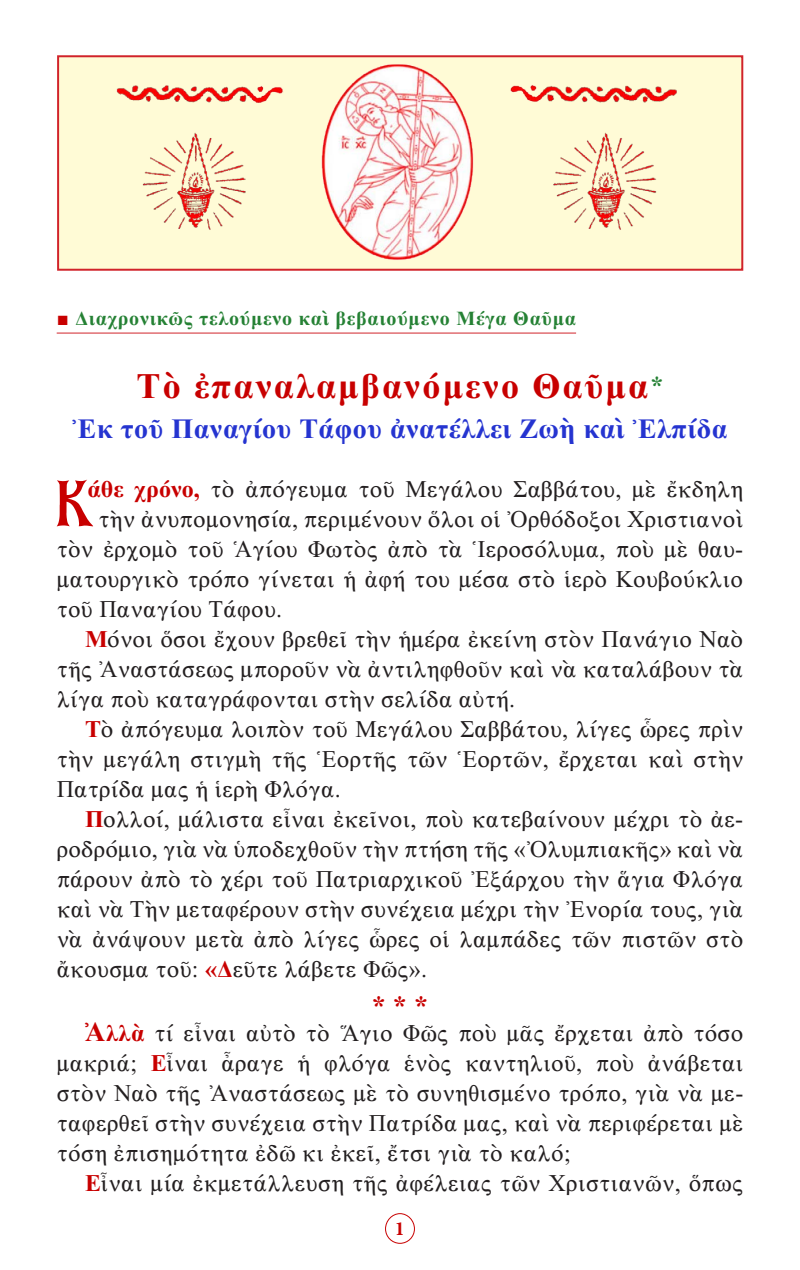
<style>
.page{position:relative;width:800px;height:1270px;background:#fff}
.page>*{position:absolute;margin:0;border:0;box-sizing:border-box;transform-origin:0 0}
.t1{font:65px "BYZIMAK";color:#c80000}
.t2{font:36px "CTOS New Times Bold Test 1";letter-spacing:.06em;color:#c80000}
.t3{font:28px "CTOS New Times Bold Test 1";letter-spacing:.02em;color:#2534d0}
.Asteriskoi{font:28px "CTOS New Times Bold Test 1";color:#c80000}
.t4{font:24px/30px "CTOS New Times Roman Test 1";letter-spacing:.01em;color:#231f20;text-align:justify}
.t5{font:20px "CTOS New Times Bold Test 1";letter-spacing:.04em;color:#258134}
.t6{font:700 20px "Minion Pro";color:#c80000}
.s1{color:#c80000}
.s2{font-size:26px;color:#258134}
.s3{font-family:"CTOS New Times Bold Test 1";color:#c80000}
.s4{font-family:"CTOS New Times Bold Test 1";font-size:28px;color:#c80000}
</style>
<div class="page">
<div style="left:385px;top:1213px;width:30px;height:31px;border:1px solid #c80000;border-radius:50%"></div>
<hr style="left:57px;top:333px;width:519px;height:1px;background:#d1232a">
<div style="left:58px;top:56px;width:684px;height:214px;background:#fffbd6"></div>
<img style="left:116px;top:64px;width:561px;height:196px">
<div style="left:57px;top:55px;width:686px;height:216px;border:2px solid #d1232a"></div>
<p class="t5" style="left:57px;top:307px;width:521px"><span class="s1">■</span> Διαχρονικῶς τελούμενο καὶ βεβαιούμενο Μέγα Θαῦμα</p>
<p class="t2" style="left:137px;top:366px;width:528px">Τὸ ἐπαναλαμβανόμενο Θαῦμα<span class="s2">*</span></p>
<p class="t3" style="left:73px;top:413px;width:656px">Ἐκ τοῦ Παναγίου Τάφου ἀνατέλλει Ζωὴ καὶ Ἐλπίδα</p>
<p class="t1" style="left:56px;top:465px;width:40px">Κ</p>
<p class="t4" style="left:87px;top:474px;width:657px"><span class="s3">άθε χρόνο,</span> τὸ ἀπόγευμα τοῦ Μεγάλου Σαββάτου, μὲ ἔκδηλη</p>
<p class="t4" style="left:57px;top:504px;width:688px;text-indent:42px">τὴν ἀνυπομονησία, περιμένουν ὅλοι οἱ Ὀρθόδοξοι Χριστιανοὶ τὸν ἐρχομὸ τοῦ Ἁγίου Φωτὸς ἀπὸ τὰ Ἱεροσόλυμα, ποὺ μὲ θαυ&shy;ματουργικὸ τρόπο γίνεται ἡ ἀφή του μέσα στὸ ἱερὸ Κουβούκλιο τοῦ Παναγίου Τάφου.</p>
<p class="t4" style="left:57px;top:624px;width:688px;text-indent:28px"><span class="s3">Μ</span>όνοι ὅσοι ἔχουν βρεθεῖ τὴν ἡμέρα ἐκείνη στὸν Πανάγιο Ναὸ τῆς Ἀναστάσεως μποροῦν νὰ ἀντιληφθοῦν καὶ νὰ καταλάβουν τὰ λίγα ποὺ καταγράφονται στὴν σελίδα αὐτή.</p>
<p class="t4" style="left:57px;top:714px;width:688px;text-indent:28px"><span class="s3">Τ</span>ὸ ἀπόγευμα λοιπὸν τοῦ Μεγάλου Σαββάτου, λίγες ὧρες πρὶν τὴν μεγάλη στιγμὴ τῆς Ἑορτῆς τῶν Ἑορτῶν, ἔρχεται καὶ στὴν Πατρίδα μας ἡ ἱερὴ Φλόγα.</p>
<p class="t4" style="left:57px;top:804px;width:688px;text-indent:28px"><span class="s3">Π</span>ολλοί, μάλιστα εἶναι ἐκεῖνοι, ποὺ κατεβαίνουν μέχρι τὸ ἀε&shy;ροδρόμιο, γιὰ νὰ ὑποδεχθοῦν τὴν πτήση τῆς «Ὀλυμπιακῆς» καὶ νὰ πάρουν ἀπὸ τὸ χέρι τοῦ Πατριαρχικοῦ Ἐξάρχου τὴν ἅγια Φλόγα καὶ νὰ Τὴν μεταφέρουν στὴν συνέχεια μέχρι τὴν Ἐνορία τους, γιὰ νὰ ἀνάψουν μετὰ ἀπὸ λίγες ὧρες οἱ λαμπάδες τῶν πιστῶν στὸ ἄκουσμα τοῦ: <span class="s3">«Δ</span>εῦτε λάβετε Φῶς».</p>
<p class="Asteriskoi" style="left:372px;top:990px;width:57px">* * *</p>
<p class="t4" style="left:57px;top:1018px;width:688px;text-indent:28px"><span class="s4">Ἀ</span><span class="s3">λλὰ</span> τί εἶναι αὐτὸ τὸ Ἅγιο Φῶς ποὺ μᾶς ἔρχεται ἀπὸ τόσο μακριά; <span class="s3">Ε</span>ἶναι ἆραγε ἡ φλόγα ἑνὸς καντηλιοῦ, ποὺ ἀνάβεται στὸν Ναὸ τῆς Ἀναστάσεως μὲ τὸ συνηθισμένο τρόπο, γιὰ νὰ με&shy;ταφερθεῖ στὴν συνέχεια στὴν Πατρίδα μας, καὶ νὰ περιφέρεται μὲ τόση ἐπισημότητα ἐδῶ κι ἐκεῖ, ἔτσι γιὰ τὸ καλό;</p>
<p class="t4" style="left:85px;top:1168px;width:660px"><span class="s3">Ε</span>ἶναι μία ἐκμετάλλευση τῆς ἀφέλειας τῶν Χριστιανῶν, ὅπως</p>
<p class="t6" style="left:395px;top:1215px;width:11px">1</p>
</div>
